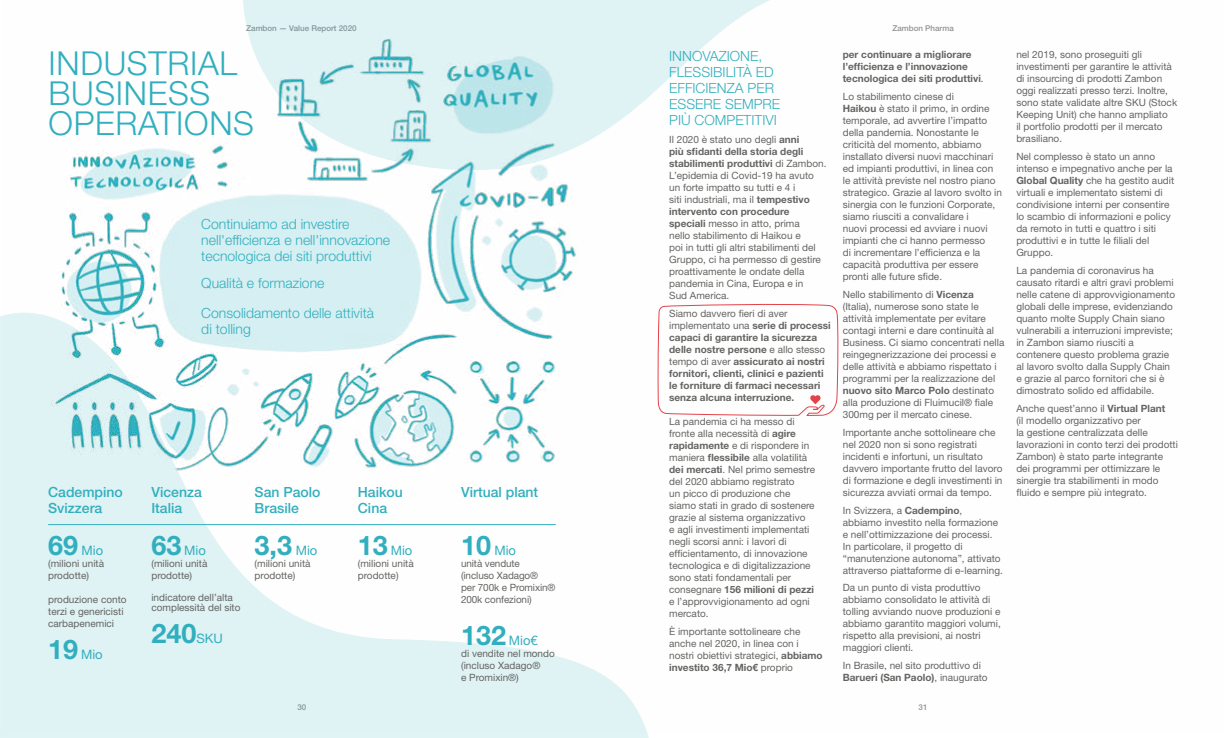
<style>
.page{position:relative;width:1225px;height:738px;background:#fff}
.page>*{position:absolute;margin:0;border:0;box-sizing:border-box;transform-origin:0 0}
.t1{font:300 33px/30px "Helvetica Neue LT Std";letter-spacing:.02em;color:#31afbe}
.t2{font:700 27px "Helvetica Neue LT Std";color:#31afbe}
.t3{font:300 14px/16px "Helvetica Neue LT Std";color:#31afbe}
.t4{font:500 14px/16px "Helvetica Neue LT Std";color:#31afbe}
.t5{font:13px "Helvetica Neue LT Std";color:#31afbe}
.t6{font:10px/12px "Helvetica Neue LT Std";color:#646462}
.t7{font:700 10px/12px "Helvetica Neue LT Std";color:#646462}
.t8{font:500 8px "Helvetica Neue LT Std";color:#939394}
.s1{font-weight:700}
.s2{font-weight:400}
.s3{font-weight:700;font-size:27px}
.s4{font-weight:400;font-size:13px}
</style>
<div class="page">
<img style="left:3px;top:145px;width:644px;height:587px">
<hr style="left:48px;top:524px;width:508px;height:1px;background:#31afbe">
<svg style="left:233px;top:0;width:537px;height:171px;fill:#dff2f4"></svg>
<svg style="left:657px;top:303px;width:182px;height:113px"></svg>
<p class="t8" style="left:246px;top:23px;width:112px">Zambon — Value Report 2020</p>
<p class="t8" style="left:892px;top:23px;width:63px">Zambon Pharma</p>
<h3 class="t3" style="left:669px;top:48px;width:113px">INNOVAZIONE,<br>FLESSIBILITÀ ED<br>EFFICIENZA PER<br>ESSERE SEMPRE<br>PIÙ COMPETITIVI</h3>
<p class="t6" style="left:669px;top:133px;width:159px">Il 2020 è stato uno degli <span class="s1">anni<br>più sfidanti della storia degli stabilimenti produttivi</span> di Zambon.<br>L’epidemia di Covid-19 ha avuto un forte impatto su tutti e 4 i<br>siti industriali, ma il <span class="s1">tempestivo intervento con procedure speciali</span> messo in atto, prima<br>nello stabilimento di Haikou e<br>poi in tutti gli altri stabilimenti del<br>Gruppo, ci ha permesso di gestire proattivamente le ondate della pandemia in Cina, Europa e in<br>Sud America.</p>
<p class="t7" style="left:669px;top:307px;width:163px"><span class="s2">Siamo davvero fieri di aver implementato una</span> serie di processi capaci di garantire la sicurezza delle nostre persone <span class="s2">e allo stesso tempo di aver</span> assicurato ai nostri fornitori, clienti, clinici e pazienti le forniture di farmaci necessari senza alcuna interruzione.</p>
<p class="t6" style="left:669px;top:415px;width:147px">La pandemia ci ha messo di fronte alla necessità di <span class="s1">agire rapidamente</span> e di rispondere in maniera <span class="s1">flessibile</span> alla volatilità <span class="s1">dei mercati</span>. Nel primo semestre del 2020 abbiamo registrato<br>un picco di produzione che siamo stati in grado di sostenere grazie al sistema organizzativo<br>e agli investimenti implementati negli scorsi anni: i lavori di efficientamento, di innovazione tecnologica e di digitalizzazione sono stati fondamentali per consegnare <span class="s1">156 milioni di pezzi </span>e l’approvvigionamento ad ogni mercato.</p>
<p class="t6" style="left:669px;top:624px;width:155px">È importante sottolineare che anche nel 2020, in linea con i nostri obiettivi strategici, <span class="s1">abbiamo investito 36,7 Mio€</span> proprio</p>
<h1 class="t1" style="left:49px;top:47px;width:207px">INDUSTRIAL<br>BUSINESS<br>OPERATIONS</h1>
<p class="t7" style="left:843px;top:48px;width:142px">per continuare a migliorare l’efficienza e l’innovazione tecnologica dei siti produttivi<span class="s2">.</span></p>
<p class="t6" style="left:843px;top:90px;width:161px">Lo stabilimento cinese di<br><span class="s1">Haikou</span> è stato il primo, in ordine temporale, ad avvertire l’impatto della pandemia. Nonostante le criticità del momento, abbiamo installato diversi nuovi macchinari ed impianti produttivi, in linea con le attività previste nel nostro piano strategico. Grazie al lavoro svolto in sinergia con le funzioni Corporate, siamo riusciti a convalidare i<br>nuovi processi ed avviare i nuovi impianti che ci hanno permesso<br>di incrementare l’efficienza e la capacità produttiva per essere pronti alle future sfide.</p>
<p class="t6" style="left:843px;top:288px;width:163px">Nello stabilimento di <span class="s1">Vicenza </span>(Italia), numerose sono state le attività implementate per evitare contagi interni e dare continuità al Business. Ci siamo concentrati nella reingegnerizzazione dei processi e delle attività e abbiamo rispettato i programmi per la realizzazione del <span class="s1">nuovo sito Marco Polo</span> destinato alla produzione di Fluimucil® fiale 300mg per il mercato cinese.</p>
<p class="t6" style="left:843px;top:425px;width:161px">Importante anche sottolineare che nel 2020 non si sono registrati incidenti e infortuni, un risultato davvero importante frutto del lavoro di formazione e degli investimenti in sicurezza avviati ormai da tempo.</p>
<p class="t6" style="left:843px;top:503px;width:162px">In Svizzera, a <span class="s1">Cadempino</span>, abbiamo investito nella formazione e nell’ottimizzazione dei processi.<br>In particolare, il progetto di “manutenzione autonoma”, attivato attraverso piattaforme di e-learning.</p>
<p class="t6" style="left:843px;top:581px;width:159px">Da un punto di vista produttivo abbiamo consolidato le attività di tolling avviando nuove produzioni e abbiamo garantito maggiori volumi, rispetto alla previsioni, ai nostri maggiori clienti.</p>
<p class="t6" style="left:843px;top:658px;width:146px">In Brasile, nel sito produttivo di<br><span class="s1">Barueri (San Paolo)</span>, inaugurato</p>
<h3 class="t3" style="left:201px;top:215px;width:190px">Continuiamo ad investire nell'efficienza e nell'innovazione tecnologica dei siti produttivi</h3>
<h3 class="t3" style="left:201px;top:268px;width:174px;line-height:29.3px">Qualità e formazione<br>Consolidamento delle attività</h3>
<h3 class="t3" style="left:201px;top:320px;width:51px">di tolling</h3>
<h3 class="t4" style="left:48px;top:483px;width:76px">Cadempino<br>Svizzera</h3>
<h3 class="t5" style="left:48px;top:542px;width:57px"><span class="s3">69</span> Mio</h3>
<p class="t6" style="left:48px;top:556px;width:57px">(milioni unità prodotte)</p>
<p class="t6" style="left:48px;top:592px;width:80px">produzione conto terzi e genericisti carbapenemici</p>
<h3 class="t5" style="left:48px;top:646px;width:56px"><span class="s3">19</span> Mio</h3>
<h3 class="t4" style="left:255px;top:483px;width:67px">San Paolo<br>Brasile</h3>
<h2 class="t2" style="left:255px;top:528px;width:64px">3,3 <span class="s4">Mio</span></h2>
<p class="t6" style="left:255px;top:556px;width:57px">(milioni unità prodotte)</p>
<h3 class="t4" style="left:151px;top:483px;width:52px">Vicenza<br>Italia</h3>
<h3 class="t5" style="left:151px;top:542px;width:56px"><span class="s3">63</span> Mio</h3>
<p class="t6" style="left:151px;top:556px;width:57px">(milioni unità prodotte)</p>
<p class="t6" style="left:151px;top:591px;width:91px;line-height:10px">indicatore dell’alta complessità del sito</p>
<h2 class="t2" style="left:151px;top:616px;width:73px">240<span class="s4">SKU</span></h2>
<h3 class="t4" style="left:358px;top:483px;width:47px">Haikou<br>Cina</h3>
<h3 class="t5" style="left:358px;top:542px;width:56px"><span class="s3">13</span> Mio</h3>
<p class="t6" style="left:358px;top:556px;width:57px">(milioni unità prodotte)</p>
<h3 class="t4" style="left:461px;top:483px;width:79px">Virtual plant</h3>
<h3 class="t5" style="left:461px;top:542px;width:57px"><span class="s3">10</span> Mio</h3>
<p class="t6" style="left:461px;top:556px;width:96px">unità vendute (incluso Xadago®<br>per 700k e Promixin®<br>200k confezioni)</p>
<h3 class="t5" style="left:461px;top:632px;width:78px"><span class="s3">132</span> Mio€</h3>
<p class="t6" style="left:461px;top:646px;width:95px">di vendite nel mondo (incluso Xadago®<br>e Promixin®)</p>
<p class="t8" style="left:297px;top:701px;width:10px">30</p>
<p class="t8" style="left:918px;top:701px;width:10px">31</p>
<p class="t6" style="left:1016px;top:48px;width:162px">nel 2019, sono proseguiti gli investimenti per garantire le attività di insourcing di prodotti Zambon oggi realizzati presso terzi. Inoltre, sono state validate altre SKU (Stock<br>Keeping Unit) che hanno ampliato<br>il portfolio prodotti per il mercato brasiliano.</p>
<p class="t6" style="left:1016px;top:150px;width:159px">Nel complesso è stato un anno intenso e impegnativo anche per la<br><span class="s1">Global Quality</span> che ha gestito audit virtuali e implementato sistemi di condivisione interni per consentire lo scambio di informazioni e policy da remoto in tutti e quattro i siti produttivi e in tutte le filiali del<br>Gruppo.</p>
<p class="t6" style="left:1016px;top:264px;width:160px">La pandemia di coronavirus ha causato ritardi e altri gravi problemi nelle catene di approvvigionamento globali delle imprese, evidenziando quanto molte Supply Chain siano vulnerabili a interruzioni impreviste; in Zambon siamo riusciti a contenere questo problema grazie al lavoro svolto dalla Supply Chain e grazie al parco fornitori che si è dimostrato solido ed affidabile.</p>
<p class="t6" style="left:1016px;top:401px;width:163px">Anche quest’anno il <span class="s1">Virtual Plant<br></span>(il modello organizzativo per<br>la gestione centralizzata delle lavorazioni in conto terzi dei prodotti Zambon) è stato parte integrante dei programmi per ottimizzare le sinergie tra stabilimenti in modo fluido e sempre più integrato.</p>
</div>
